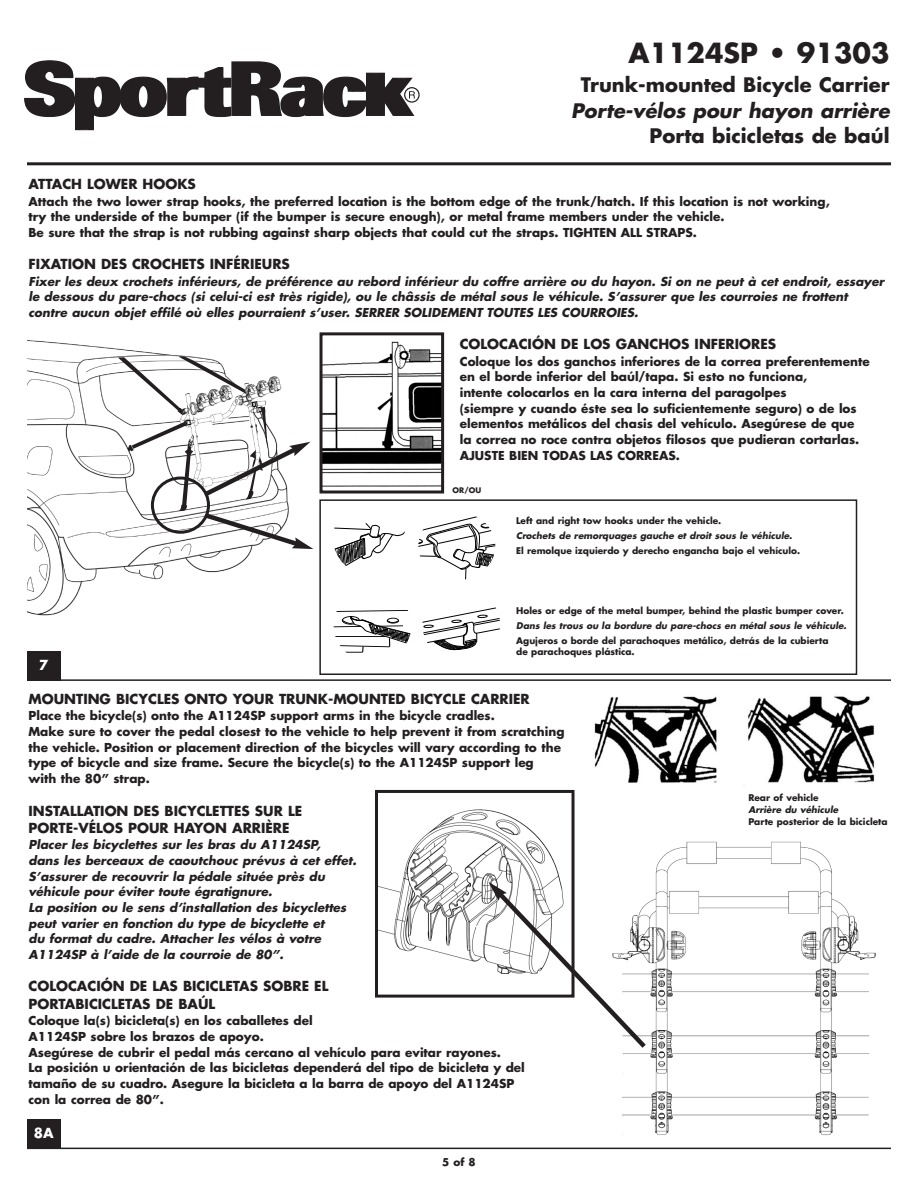
<style>
.page{position:relative;width:918px;height:1188px;background:#fff}
.page>*{position:absolute;margin:0;border:0;box-sizing:border-box;transform-origin:0 0}
.t1{font:700 27px "Futura";color:#231f20}
.t2{font:700 19.5px "Futura";color:#231f20}
.t3{font:italic 700 19.5px "Futura";color:#231f20}
.t4{font:700 13.5px/17.5px "Futura";color:#231f20}
.t5{font:700 13.5px "Futura";color:#fff}
.t6{font:700 12px/15.6px "Futura";color:#231f20}
.t7{font:italic 700 12px/15.6px "Futura";color:#231f20}
.t8{font:700 10.5px "Futura";color:#231f20}
.t9{font:700 9px/11.7px "Futura";color:#231f20}
.t10{font:italic 700 9px "Futura";color:#231f20}
.t11{font:700 7.5px "Futura";color:#231f20}
</style>
<div class="page">
<div style="left:319px;top:499px;width:538px;height:176px;border:2px solid #231f20"></div>
<svg style="left:24px;top:61px;width:396px;height:70px"></svg>
<hr style="left:27px;top:162px;width:864px;height:3px;background:#231f20">
<hr style="left:27px;top:1148px;width:864px;height:1px;background:#231f20">
<img style="left:324px;top:341px;width:116px;height:146px">
<div style="left:320px;top:332px;width:124px;height:162px;border:3px solid #231f20"></div>
<img style="left:27px;top:340px;width:225px;height:276px">
<div style="left:27px;top:1119px;width:34px;height:29px;background:#231f20"></div>
<svg style="left:118px;top:356px;width:195px;height:194px"></svg>
<hr style="left:27px;top:679px;width:864px;height:2px;background:#231f20">
<div style="left:27px;top:651px;width:34px;height:29px;background:#231f20"></div>
<img style="left:379px;top:809px;width:182px;height:153px">
<div style="left:375px;top:790px;width:200px;height:208px;border:3px solid #231f20"></div>
<img style="left:621px;top:841px;width:255px;height:294px">
<svg style="left:488px;top:882px;width:162px;height:171px"></svg>
<img style="left:594px;top:696px;width:281px;height:87px">
<svg style="left:334px;top:523px;width:71px;height:43px"></svg>
<svg style="left:422px;top:607px;width:78px;height:44px"></svg>
<svg style="left:334px;top:610px;width:77px;height:43px"></svg>
<svg style="left:418px;top:516px;width:78px;height:64px"></svg>
<h1 class="t1" style="left:628px;top:41px;width:263px">A1124SP • 91303</h1>
<h2 class="t2" style="left:581px;top:76px;width:310px">Trunk-mounted Bicycle Carrier</h2>
<h2 class="t3" style="left:571px;top:101px;width:320px">Porte-vélos pour hayon arrière</h2>
<h2 class="t2" style="left:650px;top:127px;width:241px">Porta bicicletas de baúl</h2>
<p class="t4" style="left:28px;top:177px;width:169px">ATTACH LOWER HOOKS</p>
<p class="t6" style="left:28px;top:194px;width:803px">Attach the two lower strap hooks, the preferred location is the bottom edge of the trunk/hatch. If this location is not working, try the underside of the bumper (if the bumper is secure enough), or metal frame members under the vehicle.<br>Be sure that the strap is not rubbing against sharp objects that could cut the straps. TIGHTEN ALL STRAPS.</p>
<p class="t4" style="left:28px;top:257px;width:263px">FIXATION DES CROCHETS INFÉRIEURS</p>
<p class="t7" style="left:28px;top:274px;width:857px">Fixer les deux crochets inférieurs, de préférence au rebord inférieur du coffre arrière ou du hayon. Si on ne peut à cet endroit, essayer le dessous du pare-chocs (si celui-ci est très rigide), ou le châssis de métal sous le véhicule. S’assurer que les courroies ne frottent contre aucun objet effilé où elles pourraient s’user. SERRER SOLIDEMENT TOUTES LES COURROIES.</p>
<p class="t4" style="left:460px;top:337px;width:318px">COLOCACIÓN DE LOS GANCHOS INFERIORES</p>
<p class="t6" style="left:460px;top:354px;width:411px">Coloque los dos ganchos inferiores de la correa preferentemente en el borde inferior del baúl/tapa. Si esto no funciona,<br>intente colocarlos en la cara interna del paragolpes<br>(siempre y cuando éste sea lo suficientemente seguro) o de los elementos metálicos del chasis del vehículo. Asegúrese de que<br>la correa no roce contra objetos filosos que pudieran cortarlas.<br>AJUSTE BIEN TODAS LAS CORREAS.</p>
<p class="t11" style="left:453px;top:487px;width:30px">OR/OU</p>
<p class="t9" style="left:516px;top:516px;width:207px">Left and right tow hooks under the vehicle.</p>
<p class="t10" style="left:516px;top:532px;width:278px">Crochets de remorquages gauche et droit sous le véhicule.</p>
<p class="t9" style="left:516px;top:546px;width:286px">El remolque izquierdo y derecho engancha bajo el vehículo.</p>
<p class="t9" style="left:516px;top:605px;width:329px">Holes or edge of the metal bumper, behind the plastic bumper cover.</p>
<p class="t10" style="left:516px;top:621px;width:332px">Dans les trous ou la bordure du pare-chocs en métal sous le véhicule.</p>
<p class="t9" style="left:516px;top:635px;width:314px">Agujeros o borde del parachoques metálico, detrás de la cubierta de parachoques plástica.</p>
<p class="t5" style="left:39px;top:658px;width:11px">7</p>
<p class="t4" style="left:28px;top:691px;width:503px">MOUNTING BICYCLES ONTO YOUR TRUNK-MOUNTED BICYCLE CARRIER</p>
<p class="t6" style="left:28px;top:709px;width:538px">Place the bicycle(s) onto the A1124SP support arms in the bicycle cradles.<br>Make sure to cover the pedal closest to the vehicle to help prevent it from scratching the vehicle. Position or placement direction of the bicycles will vary according to the type of bicycle and size frame. Secure the bicycle(s) to the A1124SP support leg with the 80” strap.</p>
<p class="t4" style="left:28px;top:803px;width:275px">INSTALLATION DES BICYCLETTES SUR LE<br>PORTE-VÉLOS POUR HAYON ARRIÈRE</p>
<p class="t7" style="left:28px;top:838px;width:329px">Placer les bicyclettes sur les bras du A1124SP,<br>dans les berceaux de caoutchouc prévus à cet effet.<br>S’assurer de recouvrir la pédale située près du véhicule pour éviter toute égratignure.<br>La position ou le sens d’installation des bicyclettes peut varier en fonction du type de bicyclette et<br>du format du cadre. Attacher les vélos à votre A1124SP à l’aide de la courroie de 80”.</p>
<p class="t4" style="left:28px;top:979px;width:301px">COLOCACIÓN DE LAS BICICLETAS SOBRE EL<br>PORTABICICLETAS DE BAÚL</p>
<p class="t6" style="left:28px;top:1014px;width:498px">Coloque la(s) bicicleta(s) en los caballetes del<br>A1124SP sobre los brazos de apoyo.<br>Asegúrese de cubrir el pedal más cercano al vehículo para evitar rayones.<br>La posición u orientación de las bicicletas dependerá del tipo de bicicleta y del tamaño de su cuadro. Asegure la bicicleta a la barra de apoyo del A1124SP con la correa de 80”.</p>
<p class="t9" style="left:748px;top:793px;width:72px">Rear of vehicle</p>
<p class="t10" style="left:748px;top:806px;width:92px">Arrière du véhicule</p>
<p class="t9" style="left:748px;top:816px;width:141px">Parte posterior de la bicicleta</p>
<p class="t5" style="left:34px;top:1126px;width:21px">8A</p>
<p class="t8" style="left:442px;top:1158px;width:35px">5 of 8</p>
</div>
